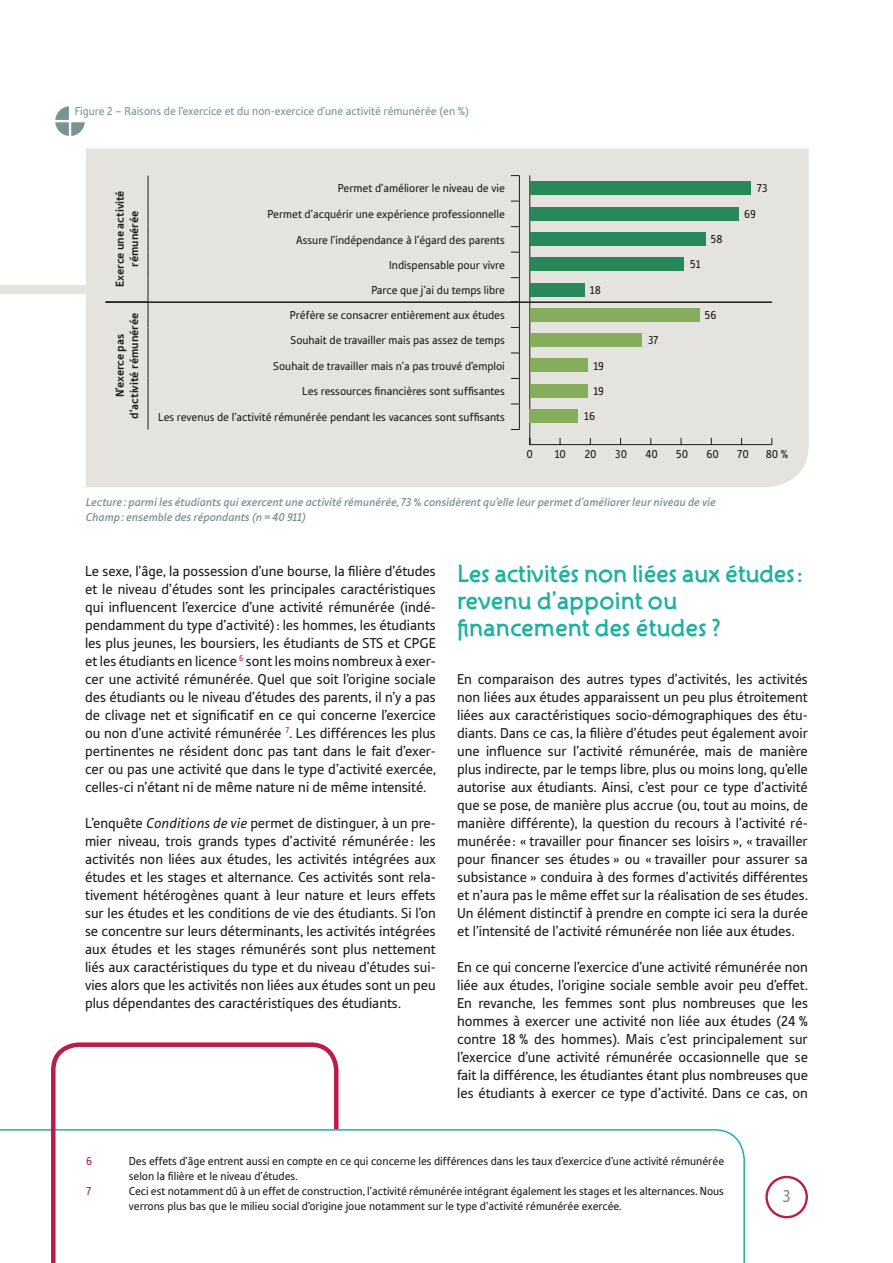
<style>
.page{position:relative;width:893px;height:1263px;background:#fff}
.page>*{position:absolute;margin:0;border:0;box-sizing:border-box;transform-origin:0 0}
.t1{font:700 24px/27px "Atelier Sans ITC Std";letter-spacing:-.01em;color:#1db1a1}
.t2{font:18px "Tabula ITC Std";color:#799491}
.t3{font:15px/18px "Tabula ITC Std";color:#1d1d1b;text-align:justify}
.t4{font:12px/25.3px "Tabula ITC Std";color:#1d1d1b}
.t5{font:italic 500 12px/15px "Tabula ITC Std";color:#799491}
.t6{font:12px "Tabula ITC Std";color:#799491}
.t7{font:700 12px/14.4px "Tabula ITC Std";color:#1d1d1b;text-align:center}
.t8{font:12px "Tabula ITC Std";color:#bc1c4b}
.s1{font-style:italic}
</style>
<div class="page">
<div style="left:765px;top:1176px;width:43px;height:42px;border:2px solid #bc1c4b;border-radius:50%"></div>
<div style="left:86px;top:149px;width:723px;height:338px;background:#e4e3dd"></div>
<svg style="left:55px;top:106px;width:30px;height:30px"></svg>
<svg style="left:0;top:1129px;width:745px;height:134px"></svg>
<hr style="left:530px;top:444px;width:242px;height:1px;background:#1d1d1b">
<hr style="left:530px;top:175px;width:1px;height:270px;background:#1d1d1b">
<div style="left:530px;top:409px;width:48px;height:14px;background:#84ae5c"></div>
<div style="left:530px;top:384px;width:57px;height:14px;background:#84ae5c"></div>
<div style="left:530px;top:359px;width:57px;height:13px;background:#84ae5c"></div>
<div style="left:530px;top:333px;width:112px;height:14px;background:#84ae5c"></div>
<div style="left:530px;top:308px;width:169px;height:14px;background:#84ae5c"></div>
<div style="left:530px;top:283px;width:54px;height:13px;background:#28885c"></div>
<div style="left:530px;top:257px;width:154px;height:14px;background:#28885c"></div>
<div style="left:530px;top:232px;width:175px;height:14px;background:#28885c"></div>
<div style="left:530px;top:207px;width:209px;height:13px;background:#28885c"></div>
<div style="left:530px;top:181px;width:221px;height:14px;background:#28885c"></div>
<svg style="left:148px;top:176px;width:1px;height:253px"></svg>
<svg style="left:511px;top:175px;width:9px;height:255px"></svg>
<hr style="left:105px;top:301px;width:667px;height:2px;background:#1d1d1b">
<svg style="left:49px;top:1042px;width:292px;height:221px"></svg>
<svg style="left:0;top:280px;width:95px;height:788px"></svg>
<p class="t6" style="left:75px;top:104px;width:396px">Figure 2 – Raisons de l’exercice et du non-exercice d’une activité rémunérée (en %)</p>
<p class="t7" style="left:112px;top:287px;width:98px;rotate:-90deg">Exerce une activité rémunérée</p>
<p class="t4" style="left:268px;top:176px;width:239px;text-align:right">Permet d’améliorer le niveau de vie<br>Permet d’acquérir une expérience professionnelle Assure l’indépendance à l’égard des parents Indispensable pour vivre<br>Parce que j’ai du temps libre</p>
<p class="t7" style="left:112px;top:419px;width:108px;rotate:-90deg">N’exerce pas d’activité rémunérée</p>
<p class="t4" style="left:158px;top:302px;width:348px;text-align:right">Préfère se consacrer entièrement aux études<br>Souhait de travailler mais pas assez de temps<br>Souhait de travailler mais n’a pas trouvé d’emploi<br>Les ressources financières sont suffisantes<br>Les revenus de l’activité rémunérée pendant les vacances sont suffisants</p>
<p class="t4" style="left:527px;top:441px;width:8px">0</p>
<p class="t4" style="left:757px;top:176px;width:12px">73</p>
<p class="t4" style="left:590px;top:277px;width:12px">18</p>
<p class="t4" style="left:594px;top:353px;width:12px">19</p>
<p class="t4" style="left:594px;top:378px;width:12px">19</p>
<p class="t4" style="left:584px;top:403px;width:12px">16</p>
<p class="t4" style="left:648px;top:327px;width:12px">37</p>
<p class="t4" style="left:690px;top:252px;width:12px">51</p>
<p class="t4" style="left:711px;top:226px;width:13px">58</p>
<p class="t4" style="left:705px;top:302px;width:13px">56</p>
<p class="t4" style="left:744px;top:201px;width:13px">69</p>
<p class="t4" style="left:555px;top:441px;width:13px">10</p>
<p class="t4" style="left:585px;top:441px;width:13px">20</p>
<p class="t4" style="left:615px;top:441px;width:13px">30</p>
<p class="t4" style="left:645px;top:441px;width:14px">40</p>
<p class="t4" style="left:676px;top:441px;width:14px">50</p>
<p class="t4" style="left:706px;top:441px;width:14px">60</p>
<p class="t4" style="left:737px;top:441px;width:13px">70</p>
<p class="t4" style="left:766px;top:441px;width:24px">80%</p>
<p class="t5" style="left:86px;top:494px;width:631px">Lecture : parmi les étudiants qui exercent une activité rémunérée, 73 % considèrent qu’elle leur permet d’améliorer leur niveau de vie<br>Champ: ensemble des répondants (n = 40 911)</p>
<p class="t3" style="left:85px;top:562px;width:352px">Le sexe, l’âge, la possession d’une bourse, la filière d’études et le niveau d’études sont les principales caractéristiques qui influencent l’exercice d’une activité rémunérée (indé&shy;pendamment du type d’activité): les hommes, les étudiants les plus jeunes, les boursiers, les étudiants de STS et CPGE et les étudiants en licence <sup>6</sup> sont les moins nombreux à exer&shy;cer une activité rémunérée. Quel que soit l’origine sociale des étudiants ou le niveau d’études des parents, il n’y a pas de clivage net et significatif en ce qui concerne l’exercice ou non d’une activité rémunérée <sup>7</sup>. Les différences les plus pertinentes ne résident donc pas tant dans le fait d’exer&shy;cer ou pas une activité que dans le type d’activité exercée, celles-ci n’étant ni de même nature ni de même intensité.</p>
<p class="t3" style="left:85px;top:814px;width:352px">L’enquête <span class="s1">Conditions de vie</span> permet de distinguer, à un pre&shy;mier niveau, trois grands types d’activité rémunérée : les activités non liées aux études, les activités intégrées aux études et les stages et alternance. Ces activités sont rela&shy;tivement hétérogènes quant à leur nature et leurs effets sur les études et les conditions de vie des étudiants. Si l’on se concentre sur leurs déterminants, les activités intégrées aux études et les stages rémunérés sont plus nettement liés aux caractéristiques du type et du niveau d’études sui&shy;vies alors que les activités non liées aux études sont un peu plus dépendantes des caractéristiques des étudiants.</p>
<h1 class="t1" style="left:457px;top:560px;width:347px">Les activités non liées aux études: revenu d’appoint ou financement des études ?</h1>
<p class="t3" style="left:457px;top:670px;width:352px">En comparaison des autres types d’activités, les activités non liées aux études apparaissent un peu plus étroitement liées aux caractéristiques socio-démographiques des étu&shy;diants. Dans ce cas, la filière d’études peut également avoir une influence sur l’activité rémunérée, mais de manière plus indirecte, par le temps libre, plus ou moins long, qu’elle autorise aux étudiants. Ainsi, c’est pour ce type d’activité que se pose, de manière plus accrue (ou, tout au moins, de manière différente), la question du recours à l’activité ré&shy;munérée : « travailler pour financer ses loisirs », « travailler pour financer ses études » ou « travailler pour assurer sa subsistance » conduira à des formes d’activités différentes et n’aura pas le même effet sur la réalisation de ses études.<br>Un élément distinctif à prendre en compte ici sera la durée et l’intensité de l’activité rémunérée non liée aux études.</p>
<p class="t3" style="left:457px;top:958px;width:352px">En ce qui concerne l’exercice d’une activité rémunérée non liée aux études, l’origine sociale semble avoir peu d’effet.<br>En revanche, les femmes sont plus nombreuses que les hommes à exercer une activité non liée aux études (24 % contre 18 % des hommes). Mais c’est principalement sur l’exercice d’une activité rémunérée occasionnelle que se fait la différence, les étudiantes étant plus nombreuses que les étudiants à exercer ce type d’activité. Dans ce cas, on</p>
<p class="t8" style="left:86px;top:1154px;width:8px">6</p>
<p class="t4" style="left:129px;top:1153px;width:597px;line-height:15px">Des effets d’âge entrent aussi en compte en ce qui concerne les différences dans les taux d’exercice d’une activité rémunérée selon la filière et le niveau d’études.</p>
<p class="t8" style="left:86px;top:1184px;width:7px">7</p>
<p class="t4" style="left:129px;top:1183px;width:597px;line-height:15px">Ceci est notamment dû à un effet de construction, l’activité rémunérée intégrant également les stages et les alternances. Nous verrons plus bas que le milieu social d’origine joue notamment sur le type d’activité rémunérée exercée.</p>
<p class="t2" style="left:783px;top:1185px;width:10px">3</p>
</div>
